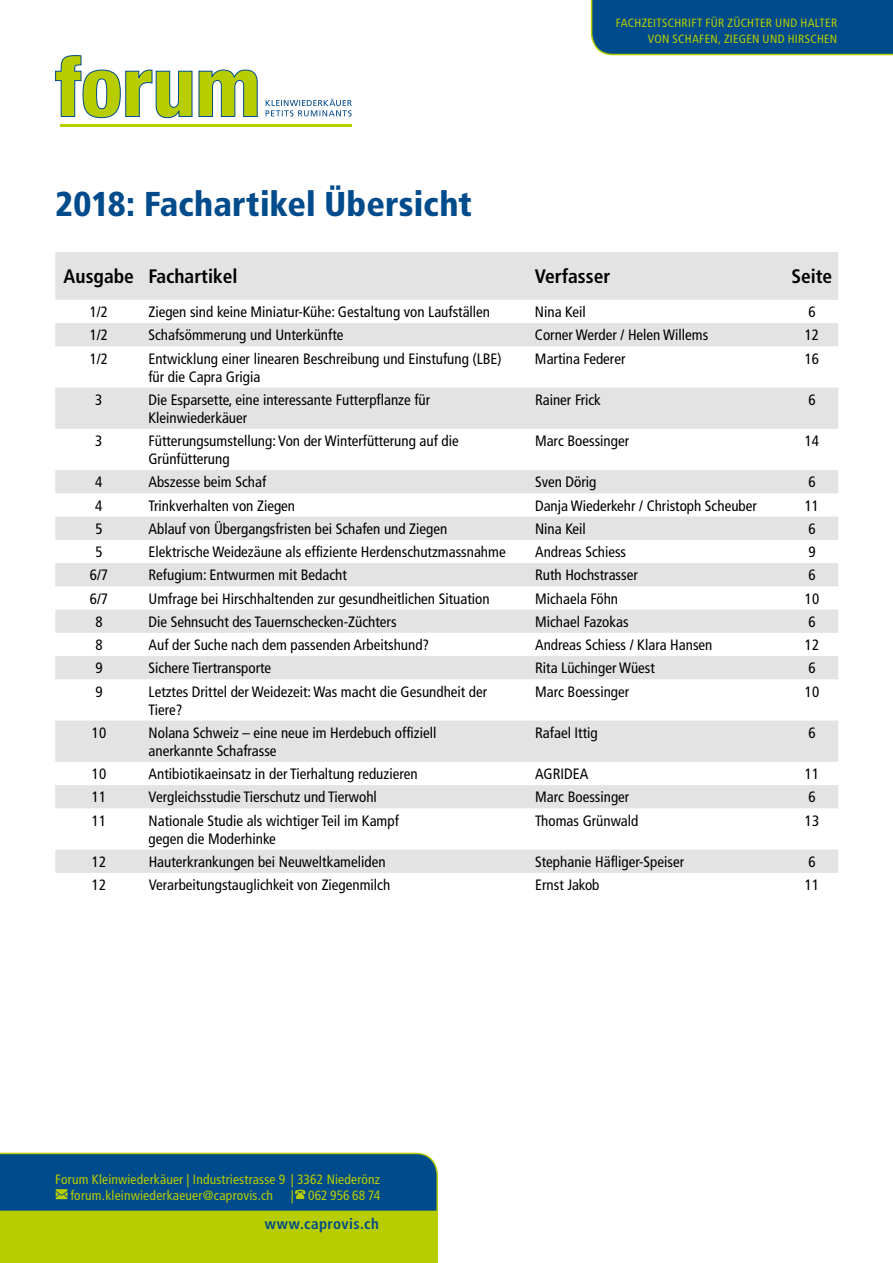
<style>
.page{position:relative;width:893px;height:1263px;background:#fff}
.page>*{position:absolute;margin:0;border:0;box-sizing:border-box;transform-origin:0 0}
.t1{font:900 condensed 34.5px "Frutiger LT Std";letter-spacing:.005em;color:#004b8b}
.t2{font:700 condensed 19.5px "Frutiger LT Std";color:#000}
.t3{font:condensed 15px/18px "Frutiger LT Std";color:#000}
.t4{font:700 condensed 15px "Frutiger LT Std";letter-spacing:.03em;color:#004b8b}
.t5{font:condensed 13.5px/16px "Frutiger LT Std";letter-spacing:.015em;color:#b7cd00}
.t6{font:condensed 13.5px "Frutiger LT Std";letter-spacing:-.005em;color:#b7cd00}
.t7{font:condensed 12px/16.5px "Frutiger LT Std";letter-spacing:.025em;color:#b7cd00;text-align:right}
</style>
<div class="page">
<svg style="left:0;top:1152px;width:438px;height:111px;background:#5b8b47"></svg>
<div style="left:591px;top:0;width:302px;height:55px;background:#004b8b"></div>
<svg style="left:266px;top:99px;width:86px;height:17px"></svg>
<hr style="left:61px;top:124px;width:291px;height:3px;background:#b7cd00">
<svg style="left:55px;top:55px;width:203px;height:63px"></svg>
<svg style="left:55px;top:252px;width:783px;height:621px;fill:#e7e7e7"></svg>
<h1 class="t1" style="left:55px;top:183px;width:418px">2018: Fachartikel Übersicht</h1>
<p class="t7" style="left:616px;top:14px;width:223px">FACHZEITSCHRIFT FÜR ZÜCHTER UND HALTER<br>VON SCHAFEN, ZIEGEN UND HIRSCHEN</p>
<h2 class="t2" style="left:64px;top:265px;width:175px">Ausgabe Fachartikel</h2>
<h2 class="t2" style="left:535px;top:265px;width:77px">Verfasser</h2>
<h2 class="t2" style="left:791px;top:265px;width:42px">Seite</h2>
<p class="t3" style="left:90px;top:303px;width:20px">1/2</p>
<p class="t3" style="left:148px;top:303px;width:343px">Ziegen sind keine Miniatur-Kühe: Gestaltung von Laufställen</p>
<p class="t3" style="left:535px;top:303px;width:52px">Nina Keil</p>
<p class="t3" style="left:808px;top:303px;width:9px">6</p>
<p class="t3" style="left:90px;top:326px;width:20px">1/2</p>
<p class="t3" style="left:148px;top:326px;width:196px">Schafsömmerung und Unterkünfte</p>
<p class="t3" style="left:535px;top:326px;width:175px">Corner Werder / Helen Willems</p>
<p class="t3" style="left:805px;top:326px;width:16px">12</p>
<p class="t3" style="left:90px;top:349px;width:20px">1/2</p>
<p class="t3" style="left:148px;top:349px;width:355px">Entwicklung einer linearen Beschreibung und Einstufung (LBE) für die Capra Grigia</p>
<p class="t3" style="left:535px;top:349px;width:92px">Martina Federer</p>
<p class="t3" style="left:805px;top:349px;width:16px">16</p>
<p class="t3" style="left:95px;top:391px;width:9px">3</p>
<p class="t3" style="left:148px;top:391px;width:283px">Die Esparsette, eine interessante Futterpflanze für<br>Kleinwiederkäuer</p>
<p class="t3" style="left:535px;top:391px;width:67px">Rainer Frick</p>
<p class="t3" style="left:808px;top:391px;width:9px">6</p>
<p class="t3" style="left:95px;top:432px;width:9px">3</p>
<p class="t3" style="left:148px;top:432px;width:312px">Fütterungsumstellung: Von der Winterfütterung auf die<br>Grünfütterung</p>
<p class="t3" style="left:535px;top:432px;width:96px">Marc Boessinger</p>
<p class="t3" style="left:805px;top:432px;width:16px">14</p>
<p class="t3" style="left:95px;top:473px;width:9px">4</p>
<p class="t3" style="left:148px;top:473px;width:119px">Abszesse beim Schaf</p>
<p class="t3" style="left:535px;top:473px;width:63px">Sven Dörig</p>
<p class="t3" style="left:808px;top:473px;width:9px">6</p>
<p class="t3" style="left:95px;top:496px;width:9px">4</p>
<p class="t3" style="left:149px;top:496px;width:148px">Trinkverhalten von Ziegen</p>
<p class="t3" style="left:535px;top:496px;width:223px">Danja Wiederkehr / Christoph Scheuber</p>
<p class="t3" style="left:805px;top:496px;width:16px">11</p>
<p class="t3" style="left:95px;top:520px;width:9px">5</p>
<p class="t3" style="left:149px;top:520px;width:300px">Ablauf von Übergangsfristen bei Schafen und Ziegen</p>
<p class="t3" style="left:535px;top:520px;width:52px">Nina Keil</p>
<p class="t3" style="left:808px;top:520px;width:9px">6</p>
<p class="t3" style="left:95px;top:543px;width:9px">5</p>
<p class="t3" style="left:149px;top:543px;width:359px">Elektrische Weidezäune als effiziente Herdenschutzmassnahme</p>
<p class="t3" style="left:535px;top:543px;width:93px">Andreas Schiess</p>
<p class="t3" style="left:808px;top:543px;width:9px">9</p>
<p class="t3" style="left:90px;top:566px;width:20px">6/7</p>
<p class="t3" style="left:149px;top:566px;width:200px">Refugium: Entwurmen mit Bedacht</p>
<p class="t3" style="left:535px;top:566px;width:104px">Ruth Hochstrasser</p>
<p class="t3" style="left:808px;top:566px;width:9px">6</p>
<p class="t3" style="left:90px;top:589px;width:20px">6/7</p>
<p class="t3" style="left:149px;top:589px;width:342px">Umfrage bei Hirschhaltenden zur gesundheitlichen Situation</p>
<p class="t3" style="left:535px;top:589px;width:85px">Michaela Föhn</p>
<p class="t3" style="left:805px;top:589px;width:16px">10</p>
<p class="t3" style="left:95px;top:613px;width:9px">8</p>
<p class="t3" style="left:149px;top:613px;width:249px">Die Sehnsucht des Tauernschecken-Züchters</p>
<p class="t3" style="left:535px;top:613px;width:95px">Michael Fazokas</p>
<p class="t3" style="left:808px;top:613px;width:9px">6</p>
<p class="t3" style="left:95px;top:636px;width:9px">8</p>
<p class="t3" style="left:149px;top:636px;width:282px">Auf der Suche nach dem passenden Arbeitshund?</p>
<p class="t3" style="left:535px;top:636px;width:179px">Andreas Schiess / Klara Hansen</p>
<p class="t3" style="left:805px;top:636px;width:16px">12</p>
<p class="t3" style="left:95px;top:659px;width:9px">9</p>
<p class="t3" style="left:149px;top:659px;width:124px">Sichere Tiertransporte</p>
<p class="t3" style="left:535px;top:659px;width:121px">Rita Lüchinger Wüest</p>
<p class="t3" style="left:808px;top:659px;width:9px">6</p>
<p class="t3" style="left:95px;top:682px;width:9px">9</p>
<p class="t3" style="left:149px;top:682px;width:340px">Letztes Drittel der Weidezeit: Was macht die Gesundheit der<br>Tiere?</p>
<p class="t3" style="left:535px;top:682px;width:96px">Marc Boessinger</p>
<p class="t3" style="left:805px;top:682px;width:16px">10</p>
<p class="t3" style="left:92px;top:724px;width:16px">10</p>
<p class="t3" style="left:149px;top:724px;width:289px">Nolana Schweiz – eine neue im Herdebuch offiziell anerkannte Schafrasse</p>
<p class="t3" style="left:535px;top:724px;width:64px">Rafael Ittig</p>
<p class="t3" style="left:808px;top:724px;width:9px">6</p>
<p class="t3" style="left:92px;top:765px;width:16px">10</p>
<p class="t3" style="left:149px;top:765px;width:271px">Antibiotikaeinsatz in der Tierhaltung reduzieren</p>
<p class="t3" style="left:535px;top:765px;width:55px">AGRIDEA</p>
<p class="t3" style="left:805px;top:765px;width:16px">11</p>
<p class="t3" style="left:92px;top:788px;width:16px">11</p>
<p class="t3" style="left:149px;top:788px;width:230px">Vergleichsstudie Tierschutz und Tierwohl</p>
<p class="t3" style="left:535px;top:788px;width:96px">Marc Boessinger</p>
<p class="t3" style="left:808px;top:788px;width:9px">6</p>
<p class="t3" style="left:92px;top:811px;width:16px">11</p>
<p class="t3" style="left:149px;top:811px;width:252px">Nationale Studie als wichtiger Teil im Kampf gegen die Moderhinke</p>
<p class="t3" style="left:535px;top:811px;width:105px">Thomas Grünwald</p>
<p class="t3" style="left:805px;top:811px;width:16px">13</p>
<p class="t3" style="left:92px;top:853px;width:16px">12</p>
<p class="t3" style="left:149px;top:853px;width:238px">Hauterkrankungen bei Neuweltkameliden</p>
<p class="t3" style="left:535px;top:853px;width:150px">Stephanie Häfliger-Speiser</p>
<p class="t3" style="left:808px;top:853px;width:9px">6</p>
<p class="t3" style="left:92px;top:876px;width:16px">12</p>
<p class="t3" style="left:149px;top:876px;width:243px">Verarbeitungstauglichkeit von Ziegenmilch</p>
<p class="t3" style="left:535px;top:876px;width:66px">Ernst Jakob</p>
<p class="t3" style="left:805px;top:876px;width:16px">11</p>
<p class="t5" style="left:70px;top:1171px;width:311px;text-indent:-15px">Forum Kleinwiederkäuer | Industriestrasse 9 | 3362 Niederönz forum.kleinwiederkaeuer@caprovis.ch</p>
<p class="t6" style="left:291px;top:1187px;width:91px">| 062 956 68 74</p>
<p class="t4" style="left:265px;top:1215px;width:116px">www.caprovis.ch</p>
</div>
